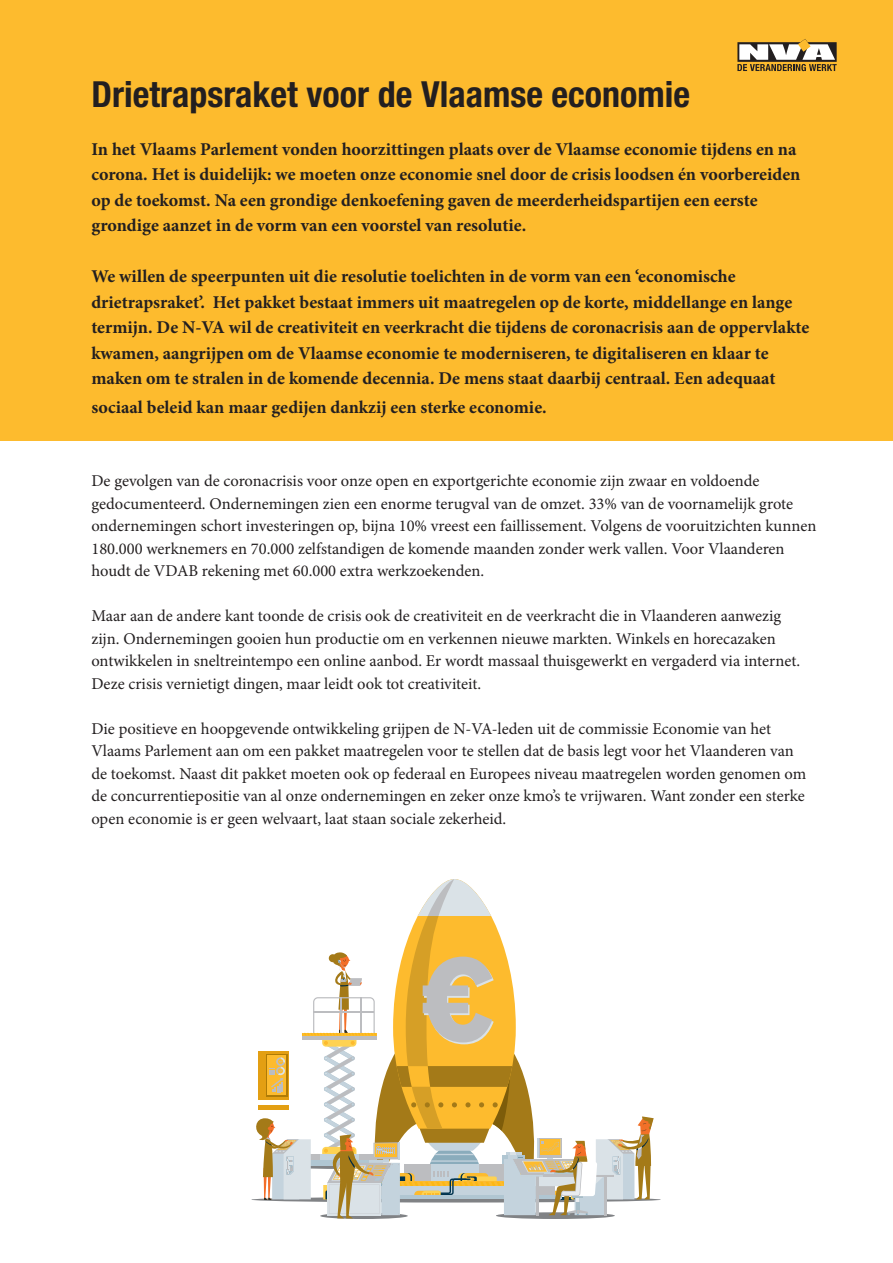
<style>
.page{position:relative;width:893px;height:1263px;background:#fff}
.page>*{position:absolute;margin:0;border:0;box-sizing:border-box;transform-origin:0 0}
.t1{font:124.5px "Proxima Nova Cond Extrabld";color:#bcbdc0}
.t2{font:700 condensed 36px "Helvetica Neue LT Std";color:#231f20}
.t3{font:700 18px/25.5px "Minion Pro";color:#231f20}
.t4{font:16.5px/22.5px "Minion Pro";color:#231f20}
</style>
<div class="page">
<div style="left:0;top:0;width:893px;height:440px;background:#fdbb2e"></div>
<svg style="left:496px;top:1212px;width:119px;height:7px"></svg>
<svg style="left:320px;top:1213px;width:88px;height:6px"></svg>
<svg style="left:253px;top:879px;width:401px;height:339px"></svg>
<svg style="left:737px;top:39px;width:100px;height:32px"></svg>
<p class="t2" style="left:91px;top:72px;width:600px">Drietrapsraket voor de Vlaamse economie</p>
<p class="t3" style="left:91px;top:136px;width:710px">In het Vlaams Parlement vonden hoorzittingen plaats over de Vlaamse economie tijdens en na corona. Het is duidelijk: we moeten onze economie snel door de crisis loodsen én voorbereiden op de toekomst. Na een grondige denkoefening gaven de meerderheidspartijen een eerste grondige aanzet in de vorm van een voorstel van resolutie.</p>
<p class="t3" style="left:91px;top:263px;width:719px">We willen de speerpunten uit die resolutie toelichten in de vorm van een ‘economische drietrapsraket’. Het pakket bestaat immers uit maatregelen op de korte, middellange en lange termijn. De N-VA wil de creativiteit en veerkracht die tijdens de coronacrisis aan de oppervlakte kwamen, aangrijpen om de Vlaamse economie te moderniseren, te digitaliseren en klaar te maken om te stralen in de komende decennia. De mens staat daarbij centraal. Een adequaat</p>
<p class="t3" style="left:91px;top:394px;width:457px">sociaal beleid kan maar gedijen dankzij een sterke economie.</p>
<p class="t4" style="left:91px;top:470px;width:726px">De gevolgen van de coronacrisis voor onze open en exportgerichte economie zijn zwaar en voldoende gedocumenteerd. Ondernemingen zien een enorme terugval van de omzet. 33% van de voornamelijk grote ondernemingen schort investeringen op, bijna 10% vreest een faillissement. Volgens de vooruitzichten kunnen 180.000 werknemers en 70.000 zelfstandigen de komende maanden zonder werk vallen. Voor Vlaanderen houdt de VDAB rekening met 60.000 extra werkzoekenden.</p>
<p class="t4" style="left:91px;top:605px;width:710px">Maar aan de andere kant toonde de crisis ook de creativiteit en de veerkracht die in Vlaanderen aanwezig zijn. Ondernemingen gooien hun productie om en verkennen nieuwe markten. Winkels en horecazaken ontwikkelen in sneltreintempo een online aanbod. Er wordt massaal thuisgewerkt en vergaderd via internet.<br>Deze crisis vernietigt dingen, maar leidt ook tot creativiteit.</p>
<p class="t4" style="left:91px;top:717px;width:716px">Die positieve en hoopgevende ontwikkeling grijpen de N-VA-leden uit de commissie Economie van het Vlaams Parlement aan om een pakket maatregelen voor te stellen dat de basis legt voor het Vlaanderen van de toekomst. Naast dit pakket moeten ook op federaal en Europees niveau maatregelen worden genomen om de concurrentiepositie van al onze ondernemingen en zeker onze kmo’s te vrijwaren. Want zonder een sterke open economie is er geen welvaart, laat staan sociale zekerheid.</p>
<p class="t1" style="left:421px;top:908px;width:75px">€</p>
</div>
